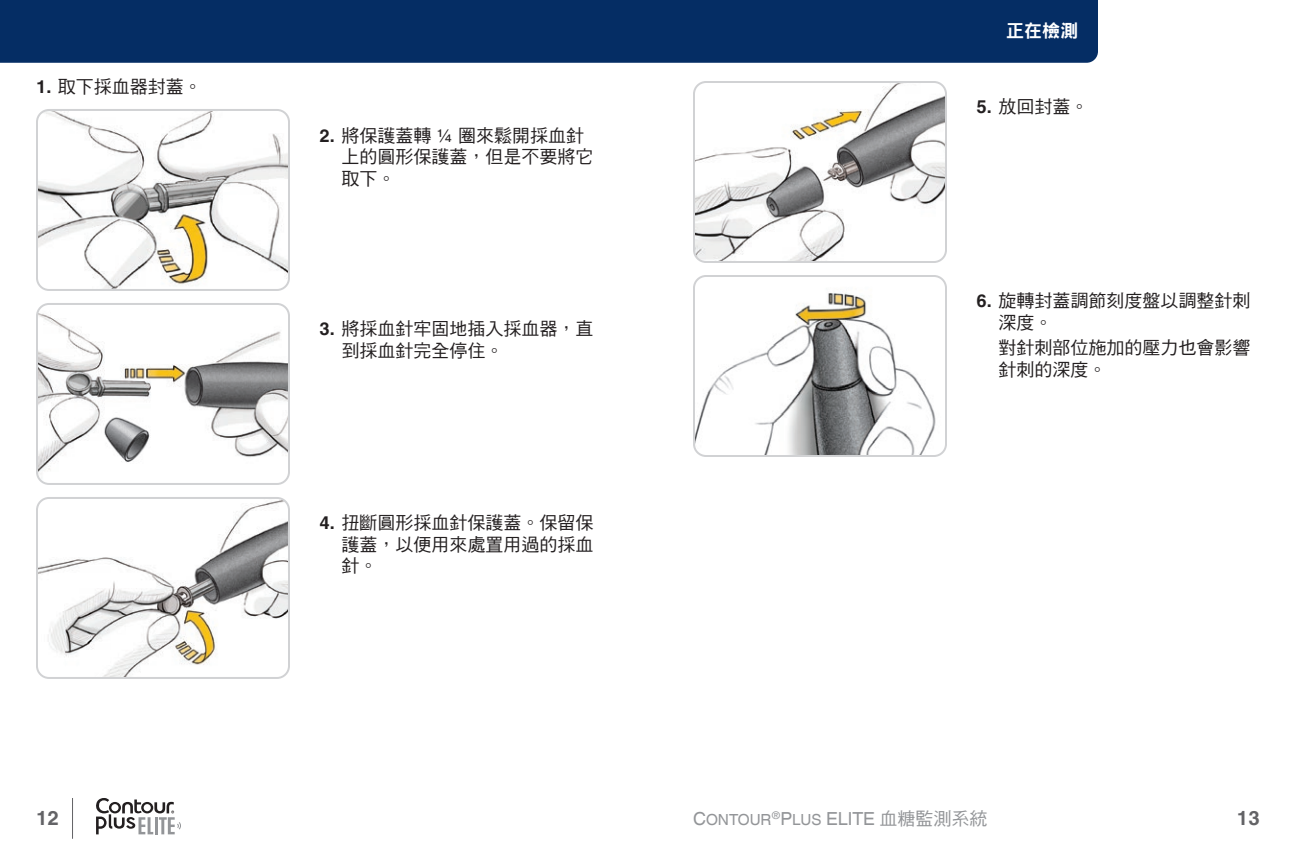
<style>
.page{position:relative;width:1296px;height:864px;background:#fff}
.page>*{position:absolute;margin:0;border:0;box-sizing:border-box;transform-origin:0 0}
.t1{font:700 20px "Helvetica World";color:#636366}
.t2{font:18px/21.6px "DF Hei Std W5";color:#231f20}
.t3{font:18px "DF Hei Std W5";color:#939598}
.t4{font:18px "DF Hei Std W9";color:#fff}
.t5{font:15.4px "Helvetica World Regular SC850";color:#939598}
.s1{font-family:"Helvetica World";font-weight:700}
.s2{font-family:"Helvetica World"}
.s3{font-family:"Helvetica World Regular SC850"}
.s4{font-family:"Helvetica World Regular SC850";font-size:15.4px}
.s5{font-size:18px}
</style>
<div class="page">
<hr style="left:72px;top:798px;width:1px;height:41px;background:#636366">
<svg style="left:96px;top:798px;width:85px;height:36px"></svg>
<div style="left:0;top:0;width:1098px;height:63px;background:#052d64"></div>
<img style="left:39px;top:112px;width:248px;height:176px">
<div style="left:36px;top:109px;width:254px;height:182px;border:2px solid #d1d2d4;border-radius:12px"></div>
<img style="left:39px;top:306px;width:248px;height:176px">
<div style="left:36px;top:303px;width:254px;height:182px;border:2px solid #d1d2d4;border-radius:12px"></div>
<img style="left:39px;top:500px;width:248px;height:176px">
<div style="left:36px;top:497px;width:254px;height:182px;border:2px solid #d1d2d4;border-radius:12px"></div>
<img style="left:696px;top:84px;width:248px;height:176px">
<div style="left:693px;top:81px;width:254px;height:182px;border:2px solid #d1d2d4;border-radius:12px"></div>
<img style="left:696px;top:278px;width:248px;height:176px">
<div style="left:693px;top:275px;width:254px;height:182px;border:2px solid #d1d2d4;border-radius:12px"></div>
<p class="t2" style="left:36px;top:75px;width:167px"><span class="s1">1.</span> 取下採血器封蓋。</p>
<p class="t2" style="left:341px;top:124px;width:253px;text-indent:-22px"><span class="s1">2.</span> 將保護蓋轉 <span class="s2">¼</span> 圈來鬆開採血針上的圓形保護蓋，但是不要將它取下。</p>
<p class="t2" style="left:341px;top:317px;width:253px;text-indent:-22px"><span class="s1">3.</span> 將採血針牢固地插入採血器，直到採血針完全停住。</p>
<p class="t2" style="left:341px;top:511px;width:253px;text-align:justify;text-indent:-22px"><span class="s1">4.</span> 扭斷圓形採血針保護蓋。保留保護蓋，以便用來處置用過的採血針。</p>
<p class="t4" style="left:1006px;top:21px;width:73px">正在檢測</p>
<p class="t2" style="left:976px;top:95px;width:113px"><span class="s1">5.</span> 放回封蓋。</p>
<p class="t2" style="left:998px;top:289px;width:253px;text-indent:-22px"><span class="s1">6.</span> 旋轉封蓋調節刻度盤以調整針刺深度。</p>
<p class="t2" style="left:998px;top:337px;width:253px">對針刺部位施加的壓力也會影響針刺的深度。</p>
<p class="t3" style="left:772px;top:809px;width:217px"><sup>®</sup><span class="s3">P</span><span class="s4">LUS</span> <span class="s2">ELITE</span> 血糖監測系統</p>
<p class="t1" style="left:36px;top:807px;width:25px">12</p>
<p class="t5" style="left:693px;top:811px;width:80px"><span class="s5">C</span>ONTOUR</p>
<p class="t1" style="left:1237px;top:807px;width:25px">13</p>
</div>
